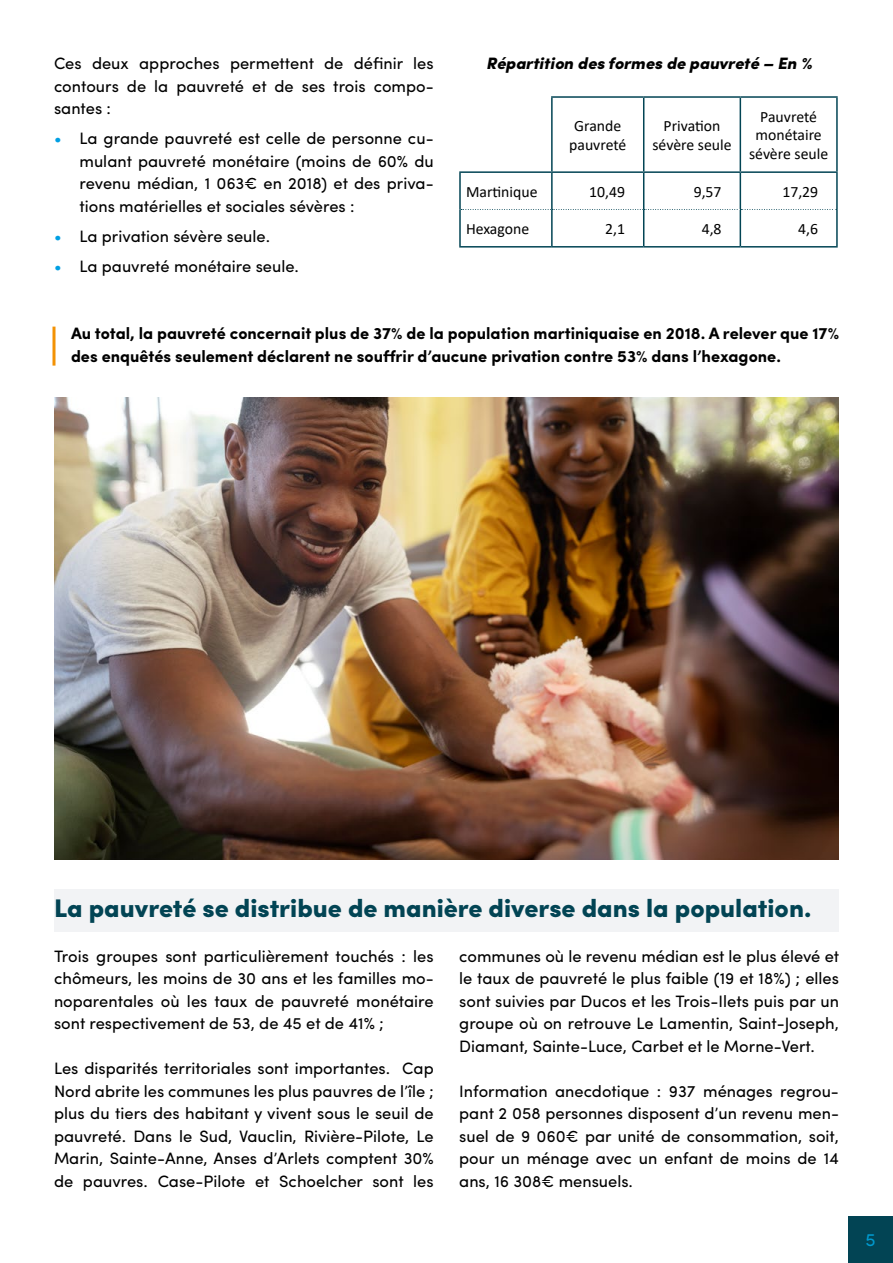
<style>
.page{position:relative;width:893px;height:1263px;background:#fff}
.page>*{position:absolute;margin:0;border:0;box-sizing:border-box;transform-origin:0 0}
.t1{font:900 25.5px "Sofia Pro";color:#024454}
.t2{font:18px "Sofia Pro";color:#0099ce}
.t3{font:16.5px/22.5px "Sofia Pro";color:#000;text-align:justify}
.t4{font:700 16.5px/22.5px "Sofia Pro";color:#000}
.t5{font:italic 900 16.5px "Sofia Pro";color:#000}
.t6{font:15.75px/18.9px "Calibri";color:#000;text-align:center}
.s1{color:#009fe3}
</style>
<div class="page">
<div style="left:848px;top:1216px;width:45px;height:47px;background:#024454"></div>
<hr style="left:551px;top:96px;width:93px;height:2px;background:#024454">
<hr style="left:551px;top:98px;width:2px;height:73px;background:#024454">
<hr style="left:644px;top:96px;width:96px;height:2px;background:#024454">
<hr style="left:643px;top:98px;width:1px;height:73px;background:#024454">
<hr style="left:740px;top:96px;width:98px;height:2px;background:#024454">
<hr style="left:740px;top:98px;width:1px;height:73px;background:#024454">
<hr style="left:836px;top:98px;width:2px;height:73px;background:#024454">
<hr style="left:459px;top:171px;width:93px;height:2px;background:#024454">
<hr style="left:459px;top:173px;width:2px;height:36px;background:#024454">
<hr style="left:552px;top:171px;width:92px;height:2px;background:#024454">
<hr style="left:551px;top:173px;width:2px;height:36px;background:#024454">
<hr style="left:644px;top:171px;width:96px;height:2px;background:#024454">
<hr style="left:643px;top:173px;width:1px;height:36px;background:#024454">
<hr style="left:740px;top:171px;width:98px;height:2px;background:#024454">
<hr style="left:740px;top:173px;width:1px;height:36px;background:#024454">
<hr style="left:836px;top:173px;width:2px;height:36px;background:#024454">
<hr style="left:459px;top:209px;width:2px;height:37px;background:#024454">
<hr style="left:551px;top:210px;width:2px;height:36px;background:#024454">
<hr style="left:643px;top:210px;width:1px;height:36px;background:#024454">
<hr style="left:740px;top:210px;width:1px;height:36px;background:#024454">
<hr style="left:836px;top:209px;width:2px;height:37px;background:#024454">
<hr style="left:459px;top:246px;width:93px;height:2px;background:#024454">
<hr style="left:552px;top:246px;width:92px;height:2px;background:#024454">
<hr style="left:644px;top:246px;width:96px;height:2px;background:#024454">
<hr style="left:740px;top:246px;width:98px;height:2px;background:#024454">
<svg style="left:461px;top:209px;width:375px;height:1px"></svg>
<svg style="left:52px;top:327px;width:4px;height:39px"></svg>
<div style="left:54px;top:889px;width:785px;height:42px;background:#f2f3f5"></div>
<img style="left:54px;top:398px;width:785px;height:461px">
<p class="t3" style="left:54px;top:51px;width:381px">Ces deux approches permettent de définir les contours de la pauvreté et de ses trois compo&shy;santes :</p>
<p class="t3" style="left:80px;top:126px;width:356px;text-indent:-26px"><span class="s1">•</span> La grande pauvreté est celle de personne cu&shy;mulant pauvreté monétaire (moins de 60% du revenu médian, 1 063€ en 2018) et des priva&shy;tions matérielles et sociales sévères :</p>
<p class="t3" style="left:54px;top:223px;width:216px"><span class="s1">•</span> La privation sévère seule.</p>
<p class="t3" style="left:54px;top:253px;width:244px"><span class="s1">•</span> La pauvreté monétaire seule.</p>
<p class="t5" style="left:486px;top:50px;width:327px">Répartition des formes de pauvreté – En %</p>
<p class="t6" style="left:569px;top:116px;width:59px">Grande pauvreté</p>
<p class="t6" style="left:652px;top:116px;width:81px">Privation sévère seule</p>
<p class="t6" style="left:749px;top:107px;width:81px">Pauvreté monétaire sévère seule</p>
<p class="t6" style="left:466px;top:182px;width:73px">Martinique</p>
<p class="t6" style="left:589px;top:182px;width:37px">10,49</p>
<p class="t6" style="left:694px;top:182px;width:29px">9,57</p>
<p class="t6" style="left:782px;top:182px;width:37px">17,29</p>
<p class="t6" style="left:466px;top:219px;width:65px">Hexagone</p>
<p class="t6" style="left:605px;top:219px;width:21px">2,1</p>
<p class="t6" style="left:702px;top:219px;width:21px">4,8</p>
<p class="t6" style="left:798px;top:219px;width:21px">4,6</p>
<p class="t4" style="left:71px;top:321px;width:770px">Au total, la pauvreté concernait plus de 37% de la population martiniquaise en 2018. A relever que 17% des enquêtés seulement déclarent ne souffrir d’aucune privation contre 53% dans l’hexagone.</p>
<h1 class="t1" style="left:54px;top:887px;width:759px">La pauvreté se distribue de manière diverse dans la population.</h1>
<p class="t3" style="left:54px;top:943px;width:381px">Trois groupes sont particulièrement touchés : les chômeurs, les moins de 30 ans et les familles mo&shy;noparentales où les taux de pauvreté monétaire sont respectivement de 53, de 45 et de 41% ;</p>
<p class="t3" style="left:54px;top:1056px;width:381px">Les disparités territoriales sont importantes. Cap Nord abrite les communes les plus pauvres de l’île ; plus du tiers des habitant y vivent sous le seuil de pauvreté. Dans le Sud, Vauclin, Rivière-Pilote, Le Marin, Sainte-Anne, Anses d’Arlets comptent 30% de pauvres. Case-Pilote et Schoelcher sont les</p>
<p class="t3" style="left:459px;top:943px;width:382px">communes où le revenu médian est le plus élevé et le taux de pauvreté le plus faible (19 et 18%) ; elles sont suivies par Ducos et les Trois-Ilets puis par un groupe où on retrouve Le Lamentin, Saint-Joseph, Diamant, Sainte-Luce, Carbet et le Morne-Vert.</p>
<p class="t3" style="left:459px;top:1078px;width:381px">Information anecdotique : 937 ménages regrou&shy;pant 2 058 personnes disposent d’un revenu men&shy;suel de 9 060€ par unité de consommation, soit, pour un ménage avec un enfant de moins de 14 ans, 16 308€ mensuels.</p>
<p class="t2" style="left:866px;top:1226px;width:12px">5</p>
</div>
